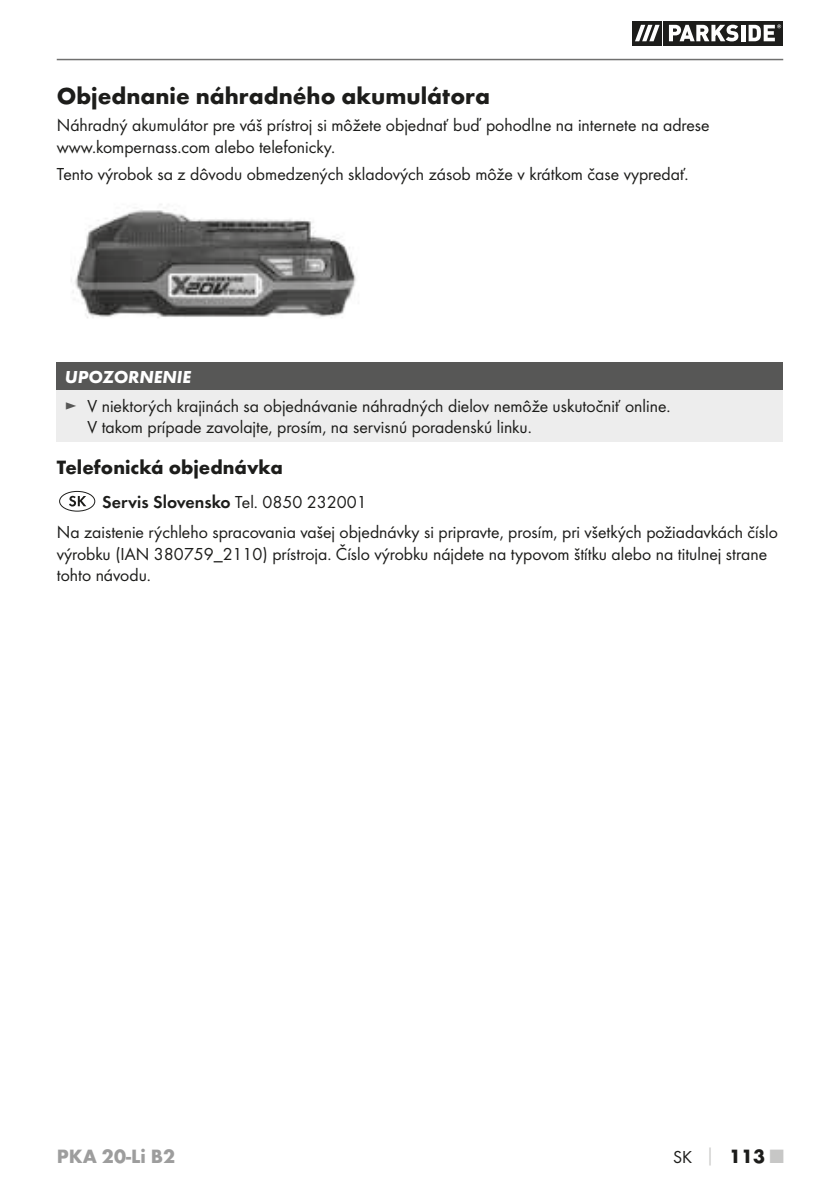
<style>
.page{position:relative;width:840px;height:1191px;background:#fff}
.page>*{position:absolute;margin:0;border:0;box-sizing:border-box;transform-origin:0 0}
.t1{font:700 24px "Futura";color:#1d1d1b}
.t2{font:700 20px "Futura";color:#1d1d1b}
.t3{font:700 20px "Futura";color:#9d9d9d}
.t4{font:18px/21.6px "Futura Boo";color:#1d1d1b}
.t5{font:18px "Futura Dem";color:#1d1d1b}
.t6{font:italic 700 18px "Futura";color:#fff}
.s1{color:#575756}
.s2{font-family:"Futura Boo"}
.s3{font-family:"Futura Boo";font-weight:400;font-size:18px}
.s4{font-size:18px;color:#c7c7c6}
.s5{color:#c7c7c6}
</style>
<div class="page">
<hr style="left:57px;top:59px;width:725px;height:1px;background:#70706f">
<svg style="left:661px;top:21px;width:1px;height:24px"></svg>
<svg style="left:632px;top:21px;width:29px;height:24px"></svg>
<svg style="left:663px;top:21px;width:119px;height:24px"></svg>
<svg style="left:634px;top:25px;width:25px;height:16px"></svg>
<svg style="left:668px;top:25px;width:70px;height:16px"></svg>
<svg style="left:740px;top:25px;width:4px;height:16px"></svg>
<svg style="left:748px;top:24px;width:32px;height:17px"></svg>
<img style="left:71px;top:204px;width:285px;height:114px">
<div style="left:57px;top:362px;width:725px;height:28px;background:#575756"></div>
<div style="left:57px;top:390px;width:725px;height:51px;background:#ededed"></div>
<div style="left:59px;top:491px;width:36px;height:20px;border:1px solid #1d1d1b;border-radius:50%"></div>
<svg style="left:69px;top:496px;width:17px;height:10px"></svg>
<h1 class="t1" style="left:57px;top:86px;width:434px">Objednanie náhradného akumulátora</h1>
<p class="t4" style="left:57px;top:115px;width:654px">Náhradný akumulátor pre váš prístroj si môžete objednať buď pohodlne na internete na adrese www.kompernass.com alebo telefonicky.</p>
<p class="t4" style="left:57px;top:164px;width:633px">Tento výrobok sa z dôvodu obmedzených skladových zásob môže v krátkom čase vypredať.</p>
<p class="t6" style="left:65px;top:371px;width:128px">UPOZORNENIE</p>
<p class="t4" style="left:87px;top:396px;width:584px;text-indent:-23px"><span class="s1">►</span> V niektorých krajinách sa objednávanie náhradných dielov nemôže uskutočniť online.<br>V takom prípade zavolajte, prosím, na servisnú poradenskú linku.</p>
<p class="t2" style="left:57px;top:459px;width:227px">Telefonická objednávka</p>
<p class="t5" style="left:102px;top:493px;width:266px">Servis Slovensko <span class="s2">Tel. 0850 232001</span></p>
<p class="t4" style="left:57px;top:522px;width:722px">Na zaistenie rýchleho spracovania vašej objednávky si pripravte, prosím, pri všetkých požiadavkách číslo výrobku (IAN 380759_2110) prístroja. Číslo výrobku nájdete na typovom štítku alebo na titulnej strane tohto návodu.</p>
<p class="t3" style="left:57px;top:1147px;width:120px">PKA 20-Li B2</p>
<p class="t2" style="left:672px;top:1147px;width:112px"><span class="s3">SK</span> <span class="s4">│</span> 113 <span class="s5">■</span></p>
</div>
